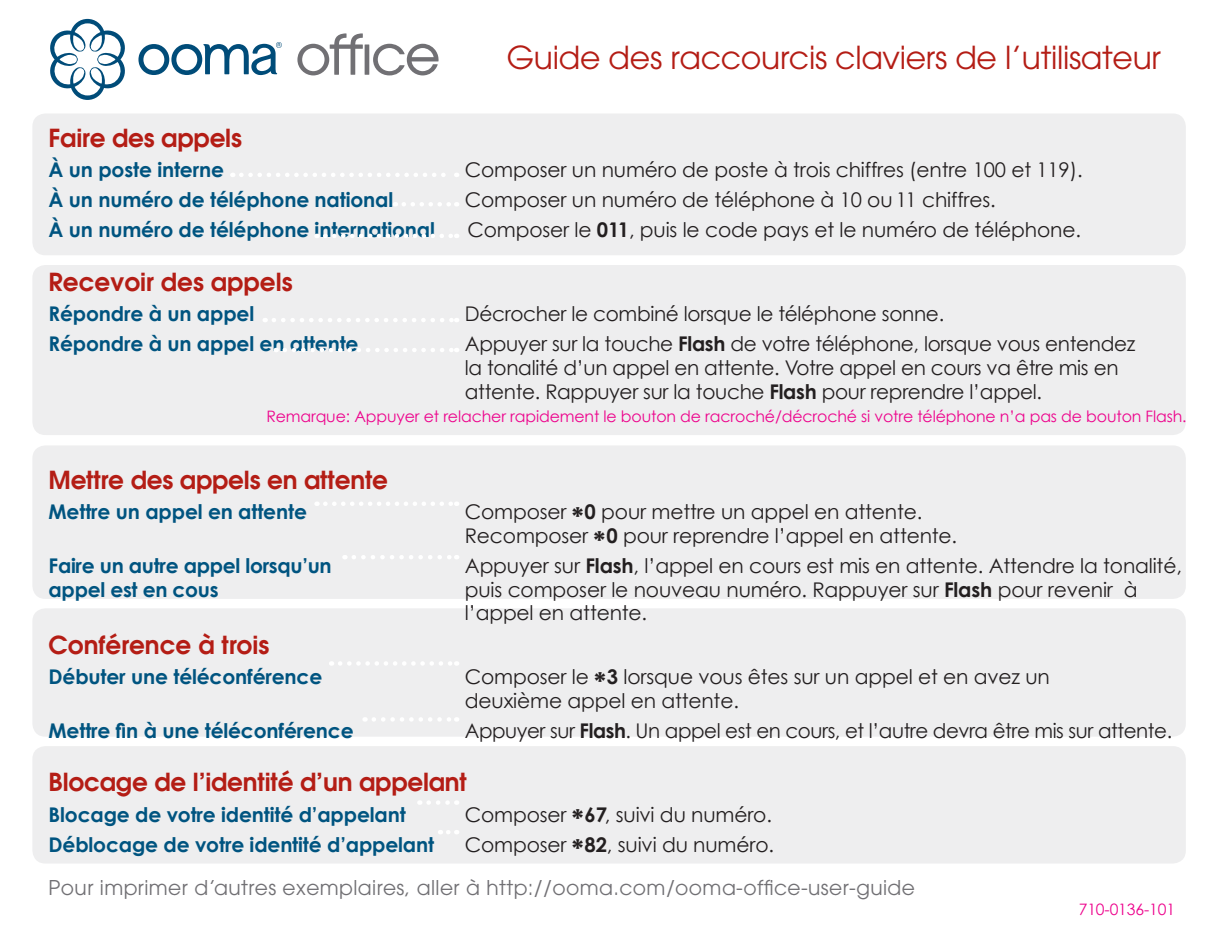
<style>
.page{position:relative;width:1215px;height:932px;background:#fff}
.page>*{position:absolute;margin:0;border:0;box-sizing:border-box;transform-origin:0 0}
.t1{font:31.5px "Avant Garde";letter-spacing:-.01em;color:#b41d15}
.t2{font:600 24.75px "Avant Garde";letter-spacing:-.01em;color:#b41d15}
.t3{font:20.25px/23.6px "Century Gothic";letter-spacing:-.01em;color:#231f20}
.t4{font:700 20.25px "Century Gothic";letter-spacing:-.01em;color:#005480}
.t5{font:20.25px "Avant Garde";letter-spacing:.02em;color:#717074}
.t6{font:15.75px "Century Gothic";letter-spacing:-.01em;color:#ed028c}
.s1{font-weight:700}
.s2{font-weight:700;font-size:27px}
</style>
<div class="page">
<div style="left:32px;top:113px;width:1154px;height:142px;background:#eeeeef;border-radius:13px"></div>
<div style="left:32px;top:265px;width:1154px;height:170px;background:#eeeeef;border-radius:13px"></div>
<div style="left:32px;top:746px;width:1154px;height:117px;background:#eeeeef;border-radius:13px"></div>
<div style="left:32px;top:445px;width:1154px;height:154px;background:#eeeeef;border-radius:13px"></div>
<div style="left:32px;top:608px;width:1154px;height:128px;background:#eeeeef;border-radius:13px"></div>
<svg style="left:274px;top:318px;width:183px;height:4px"></svg>
<svg style="left:354px;top:555px;width:103px;height:4px"></svg>
<svg style="left:340px;top:661px;width:117px;height:4px"></svg>
<svg style="left:374px;top:717px;width:83px;height:4px"></svg>
<svg style="left:448px;top:830px;width:9px;height:4px"></svg>
<svg style="left:429px;top:800px;width:28px;height:4px"></svg>
<svg style="left:285px;top:348px;width:172px;height:4px"></svg>
<svg style="left:325px;top:502px;width:132px;height:4px"></svg>
<svg style="left:325px;top:234px;width:132px;height:4px"></svg>
<svg style="left:404px;top:202px;width:53px;height:4px"></svg>
<svg style="left:241px;top:173px;width:216px;height:4px"></svg>
<svg style="left:50px;top:19px;width:75px;height:81px"></svg>
<svg style="left:138px;top:42px;width:144px;height:33px"></svg>
<svg style="left:297px;top:33px;width:66px;height:42px"></svg>
<hr style="left:365px;top:44px;width:4px;height:31px;background:#717074">
<svg style="left:373px;top:44px;width:66px;height:31px"></svg>
<h1 class="t1" style="left:507px;top:39px;width:656px">Guide des raccourcis claviers de l’utilisateur</h1>
<p class="t2" style="left:49px;top:121px;width:195px">Faire des appels</p>
<p class="t4" style="left:49px;top:157px;width:177px">À un poste interne</p>
<p class="t3" style="left:465px;top:157px;width:619px">Composer un numéro de poste à trois chiffres (entre 100 et 119).</p>
<p class="t4" style="left:49px;top:187px;width:346px">À un numéro de téléphone national</p>
<p class="t3" style="left:465px;top:188px;width:532px">Composer un numéro de téléphone à 10 ou 11 chiffres.</p>
<p class="t4" style="left:49px;top:217px;width:388px">À un numéro de téléphone international</p>
<p class="t3" style="left:468px;top:218px;width:615px">Composer le <span class="s1">011</span>, puis le code pays et le numéro de téléphone.</p>
<p class="t2" style="left:49px;top:265px;width:246px">Recevoir des appels</p>
<p class="t4" style="left:49px;top:301px;width:207px">Répondre à un appel</p>
<p class="t3" style="left:465px;top:302px;width:481px">Décrocher le combiné lorsque le téléphone sonne.</p>
<p class="t4" style="left:49px;top:331px;width:311px">Répondre à un appel en attente</p>
<p class="t3" style="left:465px;top:332px;width:672px">Appuyer sur la touche <span class="s1">Flash</span> de votre téléphone, lorsque vous entendez la tonalité d’un appel en attente. Votre appel en cours va être mis en attente. Rappuyer sur la touche <span class="s1">Flash</span> pour reprendre l’appel.</p>
<p class="t6" style="left:266px;top:407px;width:922px">Remarque: Appuyer et relacher rapidement le bouton de racroché/décroché si votre téléphone n’a pas de bouton Flash.</p>
<p class="t2" style="left:49px;top:464px;width:341px">Mettre des appels en attente</p>
<p class="t4" style="left:49px;top:499px;width:260px">Mettre un appel en attente</p>
<p class="t3" style="left:465px;top:500px;width:494px">Composer <span class="s2">*</span><span class="s1">0</span> pour mettre un appel en attente.<br>Recomposer <span class="s2">*</span><span class="s1">0</span> pour reprendre l’appel en attente.</p>
<p class="t4" style="left:49px;top:553px;width:285px">Faire un autre appel lorsqu’un</p>
<p class="t3" style="left:465px;top:553px;width:719px">Appuyer sur <span class="s1">Flash</span>, l’appel en cours est mis en attente. Attendre la tonalité,</p>
<p class="t4" style="left:49px;top:576px;width:172px">appel est en cous</p>
<p class="t3" style="left:465px;top:577px;width:674px">puis composer le nouveau numéro. Rappuyer sur <span class="s1">Flash</span> pour revenir à l’appel en attente.</p>
<p class="t2" style="left:49px;top:628px;width:222px">Conférence à trois</p>
<p class="t4" style="left:49px;top:663px;width:275px">Débuter une téléconférence</p>
<p class="t3" style="left:465px;top:664px;width:587px">Composer le <span class="s2">*</span><span class="s1">3</span> lorsque vous êtes sur un appel et en avez un deuxième appel en attente.</p>
<p class="t4" style="left:49px;top:717px;width:307px">Mettre fin à une téléconférence</p>
<p class="t3" style="left:465px;top:718px;width:709px">Appuyer sur <span class="s1">Flash</span>. Un appel est en cours, et l’autre devra être mis sur attente.</p>
<p class="t2" style="left:49px;top:766px;width:420px">Blocage de l’identité d’un appelant</p>
<p class="t4" style="left:49px;top:801px;width:359px">Blocage de votre identité d’appelant</p>
<p class="t3" style="left:465px;top:802px;width:309px">Composer <span class="s2">*</span><span class="s1">67</span>, suivi du numéro.</p>
<p class="t4" style="left:49px;top:831px;width:387px">Déblocage de votre identité d’appelant</p>
<p class="t3" style="left:465px;top:832px;width:311px">Composer <span class="s2">*</span><span class="s1">82</span>, suivi du numéro.</p>
<p class="t5" style="left:49px;top:875px;width:868px">Pour imprimer d’autres exemplaires, aller à http://ooma.com/ooma-office-user-guide</p>
<p class="t6" style="left:1079px;top:900px;width:98px">710-0136-101</p>
</div>
